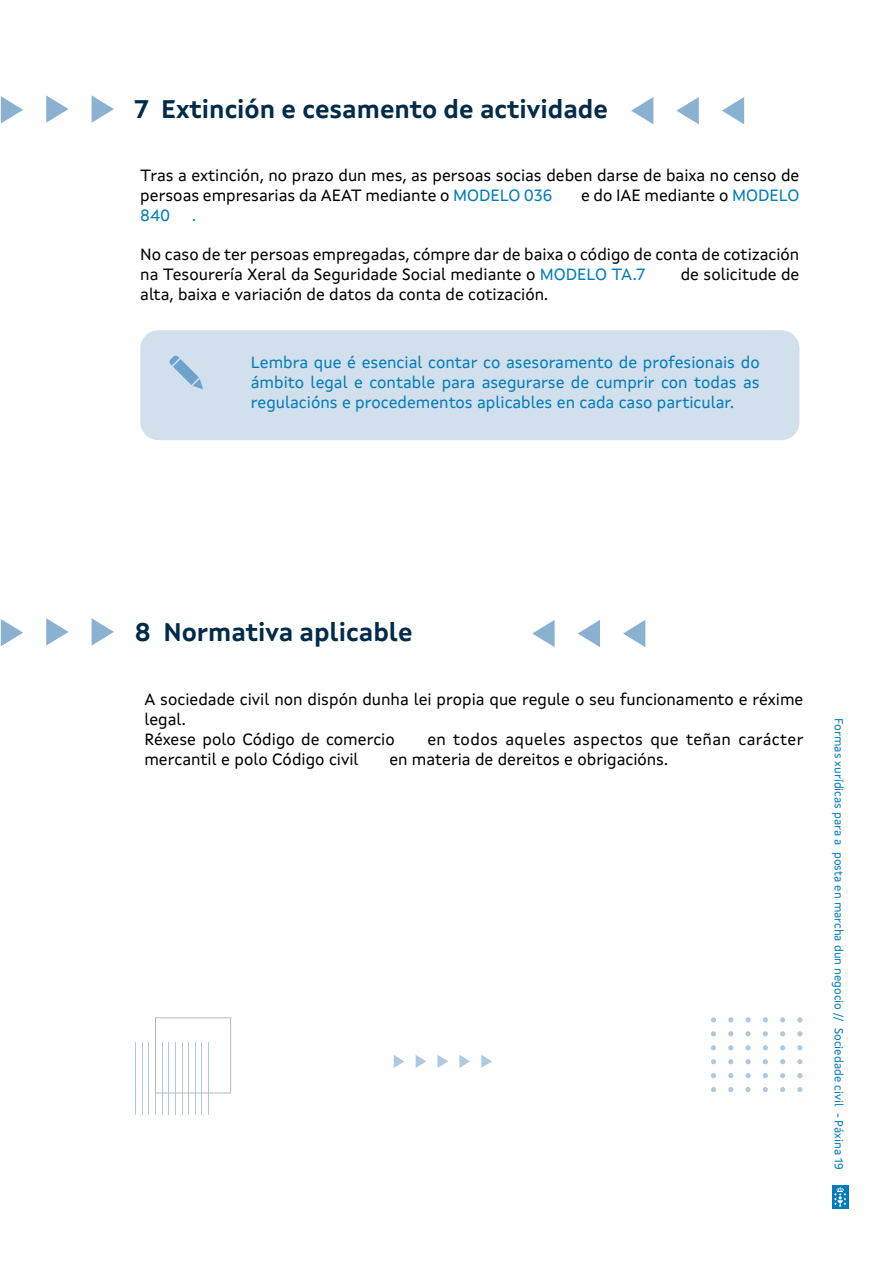
<style>
.page{position:relative;width:893px;height:1263px;background:#fff}
.page>*{position:absolute;margin:0;border:0;box-sizing:border-box;transform-origin:0 0}
.t1{font:700 25.5px "Xunta Sans";color:#002b49}
.t2{font:16.5px/19.8px "Xunta Sans";color:#000}
.t3{font:16.5px/19.8px "Xunta Sans";color:#007cba;text-align:justify}
.t4{font:16.5px "Xunta Sans";letter-spacing:.025em;color:#000}
.t5{font:11.85px "Xunta Sans";color:#007cba}
.s1{color:#007cba}
</style>
<div class="page">
<div style="left:832px;top:1185px;width:16px;height:24px;background:#007cba"></div>
<svg style="left:834px;top:1187px;width:12px;height:19px"></svg>
<div style="left:140px;top:330px;width:659px;height:110px;background:#d2dfec;border-radius:18px"></div>
<svg style="left:170px;top:356px;width:9px;height:10px"></svg>
<svg style="left:193px;top:379px;width:10px;height:10px"></svg>
<svg style="left:173px;top:359px;width:26px;height:26px"></svg>
<svg style="left:1px;top:96px;width:22px;height:27px"></svg>
<svg style="left:46px;top:95px;width:23px;height:28px"></svg>
<svg style="left:92px;top:95px;width:22px;height:28px"></svg>
<svg style="left:631px;top:97px;width:22px;height:27px"></svg>
<svg style="left:676px;top:97px;width:23px;height:27px"></svg>
<svg style="left:722px;top:97px;width:22px;height:27px"></svg>
<hr style="left:208px;top:1042px;width:1px;height:73px;background:#8ab1d2">
<hr style="left:201px;top:1042px;width:1px;height:73px;background:#8ab1d2">
<hr style="left:195px;top:1042px;width:1px;height:73px;background:#8ab1d2">
<hr style="left:188px;top:1042px;width:1px;height:73px;background:#8ab1d2">
<hr style="left:182px;top:1042px;width:1px;height:73px;background:#8ab1d2">
<hr style="left:175px;top:1042px;width:1px;height:73px;background:#8ab1d2">
<hr style="left:168px;top:1042px;width:1px;height:73px;background:#8ab1d2">
<hr style="left:162px;top:1042px;width:1px;height:73px;background:#8ab1d2">
<hr style="left:155px;top:1042px;width:1px;height:73px;background:#8ab1d2">
<hr style="left:148px;top:1042px;width:1px;height:73px;background:#8ab1d2">
<hr style="left:142px;top:1042px;width:1px;height:73px;background:#8ab1d2">
<hr style="left:135px;top:1042px;width:1px;height:73px;background:#8ab1d2">
<svg style="left:155px;top:1017px;width:76px;height:76px"></svg>
<svg style="left:711px;top:1087px;width:5px;height:5px"></svg>
<svg style="left:728px;top:1087px;width:5px;height:5px"></svg>
<svg style="left:745px;top:1087px;width:6px;height:5px"></svg>
<svg style="left:763px;top:1087px;width:5px;height:5px"></svg>
<svg style="left:780px;top:1087px;width:5px;height:5px"></svg>
<svg style="left:797px;top:1087px;width:5px;height:5px"></svg>
<svg style="left:711px;top:1073px;width:5px;height:5px"></svg>
<svg style="left:728px;top:1073px;width:5px;height:5px"></svg>
<svg style="left:745px;top:1073px;width:6px;height:5px"></svg>
<svg style="left:763px;top:1073px;width:5px;height:5px"></svg>
<svg style="left:780px;top:1073px;width:5px;height:5px"></svg>
<svg style="left:797px;top:1073px;width:5px;height:5px"></svg>
<svg style="left:711px;top:1059px;width:5px;height:5px"></svg>
<svg style="left:728px;top:1059px;width:5px;height:5px"></svg>
<svg style="left:745px;top:1059px;width:6px;height:5px"></svg>
<svg style="left:763px;top:1059px;width:5px;height:5px"></svg>
<svg style="left:780px;top:1059px;width:5px;height:5px"></svg>
<svg style="left:797px;top:1059px;width:5px;height:5px"></svg>
<svg style="left:711px;top:1045px;width:5px;height:5px"></svg>
<svg style="left:728px;top:1045px;width:5px;height:5px"></svg>
<svg style="left:745px;top:1045px;width:6px;height:5px"></svg>
<svg style="left:763px;top:1045px;width:5px;height:5px"></svg>
<svg style="left:780px;top:1045px;width:5px;height:5px"></svg>
<svg style="left:797px;top:1045px;width:5px;height:5px"></svg>
<svg style="left:711px;top:1031px;width:5px;height:5px"></svg>
<svg style="left:728px;top:1031px;width:5px;height:5px"></svg>
<svg style="left:745px;top:1031px;width:6px;height:5px"></svg>
<svg style="left:763px;top:1031px;width:5px;height:5px"></svg>
<svg style="left:780px;top:1031px;width:5px;height:5px"></svg>
<svg style="left:797px;top:1031px;width:5px;height:5px"></svg>
<svg style="left:711px;top:1017px;width:5px;height:5px"></svg>
<svg style="left:728px;top:1017px;width:5px;height:5px"></svg>
<svg style="left:745px;top:1017px;width:6px;height:5px"></svg>
<svg style="left:763px;top:1017px;width:5px;height:5px"></svg>
<svg style="left:780px;top:1017px;width:5px;height:5px"></svg>
<svg style="left:797px;top:1017px;width:5px;height:5px"></svg>
<svg style="left:394px;top:1055px;width:10px;height:13px"></svg>
<svg style="left:416px;top:1055px;width:10px;height:13px"></svg>
<svg style="left:437px;top:1055px;width:11px;height:13px"></svg>
<svg style="left:459px;top:1055px;width:11px;height:13px"></svg>
<svg style="left:481px;top:1055px;width:11px;height:13px"></svg>
<svg style="left:1px;top:619px;width:22px;height:27px"></svg>
<svg style="left:46px;top:618px;width:23px;height:28px"></svg>
<svg style="left:92px;top:618px;width:22px;height:28px"></svg>
<svg style="left:532px;top:620px;width:23px;height:27px"></svg>
<svg style="left:578px;top:620px;width:22px;height:27px"></svg>
<svg style="left:623px;top:620px;width:22px;height:27px"></svg>
<h1 class="t1" style="left:135px;top:93px;width:475px">7 Extinción e cesamento de actividade</h1>
<p class="t2" style="left:140px;top:165px;width:660px">Tras a extinción, no prazo dun mes, as persoas socias deben darse de baixa no censo de persoas empresarias da AEAT mediante o <span class="s1">MODELO 036</span></p>
<p class="t2" style="left:581px;top:185px;width:220px">e do IAE mediante o <span class="s1">MODELO</span></p>
<p class="t3" style="left:140px;top:205px;width:31px">840</p>
<p class="t3" style="left:192px;top:205px;width:5px">.</p>
<p class="t2" style="left:140px;top:245px;width:661px">No caso de ter persoas empregadas, cómpre dar de baixa o código de conta de cotización na Tesourería Xeral da Seguridade Social mediante o <span class="s1">MODELO TA.7</span></p>
<p class="t2" style="left:681px;top:264px;width:120px">de solicitude de</p>
<p class="t2" style="left:140px;top:284px;width:409px">alta, baixa e variación de datos da conta de cotización.</p>
<p class="t3" style="left:251px;top:352px;width:510px">Lembra que é esencial contar co asesoramento de profesionais do ámbito legal e contable para asegurarse de cumprir con todas as regulacións e procedementos aplicables en cada caso particular.</p>
<h1 class="t1" style="left:135px;top:616px;width:279px">8 Normativa aplicable</h1>
<p class="t2" style="left:144px;top:689px;width:660px">A sociedade civil non dispón dunha lei propia que regule o seu funcionamento e réxime legal.<br>Réxese polo Código de comercio</p>
<p class="t4" style="left:427px;top:729px;width:378px">en todos aqueles aspectos que teñan carácter</p>
<p class="t2" style="left:144px;top:749px;width:216px">mercantil e polo Código civil</p>
<p class="t2" style="left:389px;top:749px;width:280px">en materia de dereitos e obrigacións.</p>
<p class="t5" style="left:846px;top:718px;width:453px;rotate:90deg">Formas xurídicas para a posta en marcha dun negocio // Sociedade civil - Páxina 19</p>
</div>
